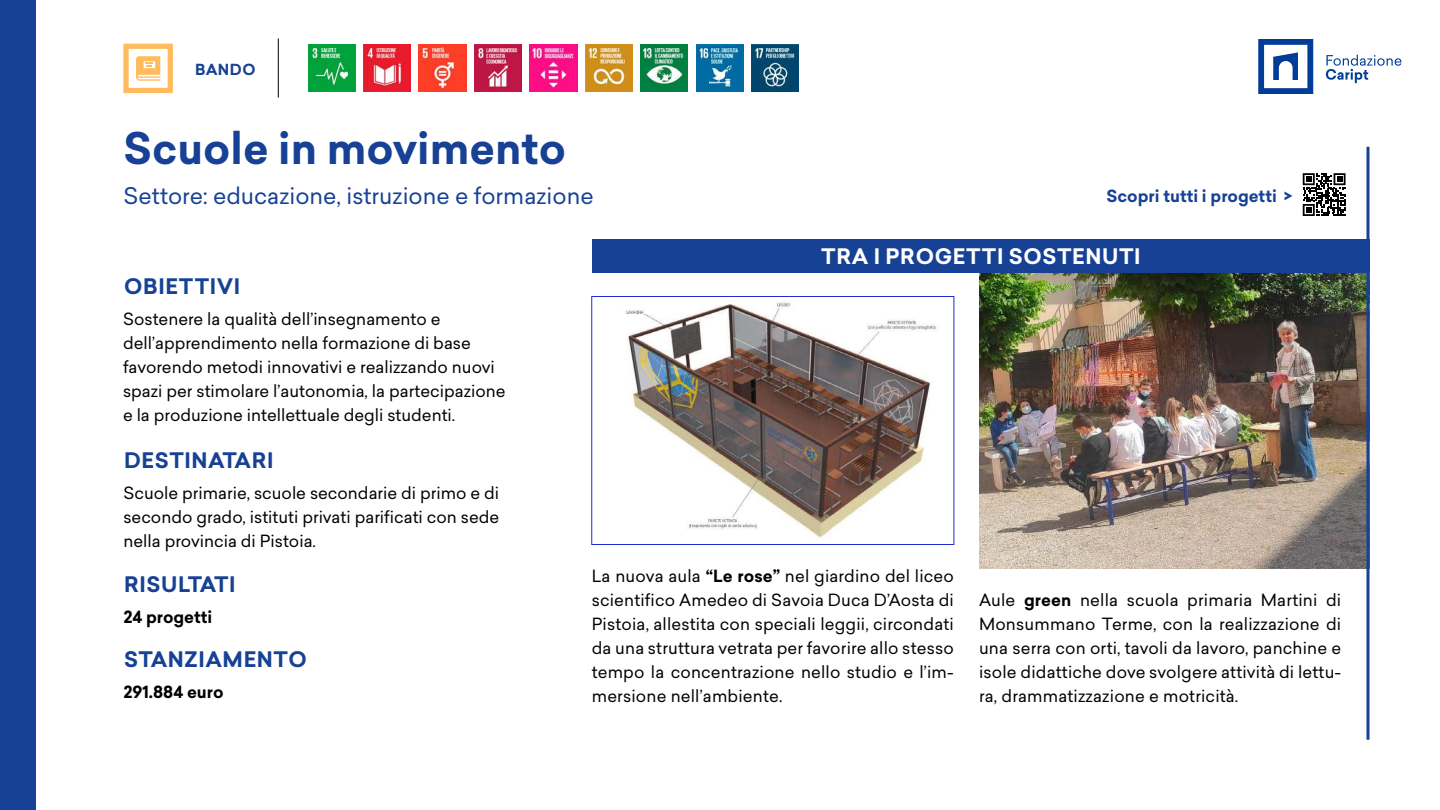
<style>
.page{position:relative;width:1440px;height:810px;background:#fff}
.page>*{position:absolute;margin:0;border:0;box-sizing:border-box;transform-origin:0 0}
.t1{font:700 42.75px "Sailec";color:#164194}
.t2{font:22.5px "Sailec";color:#164194}
.t3{font:700 21px "Sailec";letter-spacing:.03em;color:#164194}
.t4{font:700 21px "Sailec";letter-spacing:.03em;color:#fff}
.t5{font:16.5px/24px "Sailec";color:#000;text-align:justify}
.t6{font:700 16.5px "Sailec";color:#000}
.t7{font:700 16.5px "Sailec";color:#164194}
.t8{font:700 15px "Sailec";letter-spacing:.03em;color:#164194}
.s1{font-weight:700}
</style>
<div class="page">
<img style="left:979px;top:272px;width:387px;height:296px">
<img style="left:626px;top:301px;width:310px;height:237px">
<div style="left:592px;top:296px;width:362px;height:249px;border:1px solid #202dd1"></div>
<svg style="left:1326px;top:55px;width:75px;height:28px"></svg>
<svg style="left:1258px;top:39px;width:55px;height:55px"></svg>
<div style="left:0;top:0;width:36px;height:810px;background:#164194"></div>
<svg style="left:1366px;top:147px;width:4px;height:593px;fill:#164194"></svg>
<svg style="left:123px;top:44px;width:50px;height:49px"></svg>
<div style="left:592px;top:239px;width:778px;height:33px;background:#164194"></div>
<svg style="left:1303px;top:173px;width:43px;height:43px"></svg>
<img style="left:474px;top:44px;width:48px;height:48px">
<img style="left:641px;top:44px;width:47px;height:48px">
<img style="left:364px;top:44px;width:47px;height:48px">
<img style="left:585px;top:44px;width:47px;height:48px">
<img style="left:752px;top:44px;width:47px;height:48px">
<img style="left:308px;top:44px;width:47px;height:48px">
<img style="left:530px;top:44px;width:47px;height:48px">
<img style="left:696px;top:44px;width:47px;height:48px">
<img style="left:419px;top:44px;width:47px;height:48px">
<hr style="left:278px;top:39px;width:1px;height:59px;background:#000">
<p class="t8" style="left:195px;top:58px;width:62px">BANDO</p>
<h1 class="t1" style="left:123px;top:118px;width:444px">Scuole in movimento</h1>
<h2 class="t2" style="left:123px;top:180px;width:472px">Settore: educazione, istruzione e formazione</h2>
<p class="t3" style="left:124px;top:271px;width:118px">OBIETTIVI</p>
<p class="t5" style="left:123px;top:306px;width:384px;text-align:left">Sostenere la qualità dell’insegnamento e dell’apprendimento nella formazione di base favorendo metodi innovativi e realizzando nuovi spazi per stimolare l’autonomia, la partecipazione e la produzione intellettuale degli studenti.</p>
<p class="t3" style="left:124px;top:446px;width:151px">DESTINATARI</p>
<p class="t5" style="left:123px;top:481px;width:377px">Scuole primarie, scuole secondarie di primo e di secondo grado, istituti privati parificati con sede nella provincia di Pistoia.</p>
<p class="t7" style="left:1106px;top:185px;width:188px">Scopri tutti i progetti &gt;</p>
<p class="t4" style="left:821px;top:241px;width:321px">TRA I PROGETTI SOSTENUTI</p>
<p class="t3" style="left:124px;top:569px;width:113px">RISULTATI</p>
<p class="t6" style="left:123px;top:605px;width:90px">24 progetti</p>
<p class="t3" style="left:124px;top:644px;width:184px">STANZIAMENTO</p>
<p class="t6" style="left:123px;top:680px;width:102px">291.884 euro</p>
<p class="t5" style="left:592px;top:564px;width:364px">La nuova aula <span class="s1">“Le rose”</span> nel giardino del liceo scientifico Amedeo di Savoia Duca D’Aosta di Pistoia, allestita con speciali leggii, circondati da una struttura vetrata per favorire allo stesso tempo la concentrazione nello studio e l’im&shy;mersione nell’ambiente.</p>
<p class="t5" style="left:979px;top:588px;width:364px">Aule <span class="s1">green</span> nella scuola primaria Martini di Monsummano Terme, con la realizzazione di una serra con orti, tavoli da lavoro, panchine e isole didattiche dove svolgere attività di lettu&shy;ra, drammatizzazione e motricità.</p>
</div>
